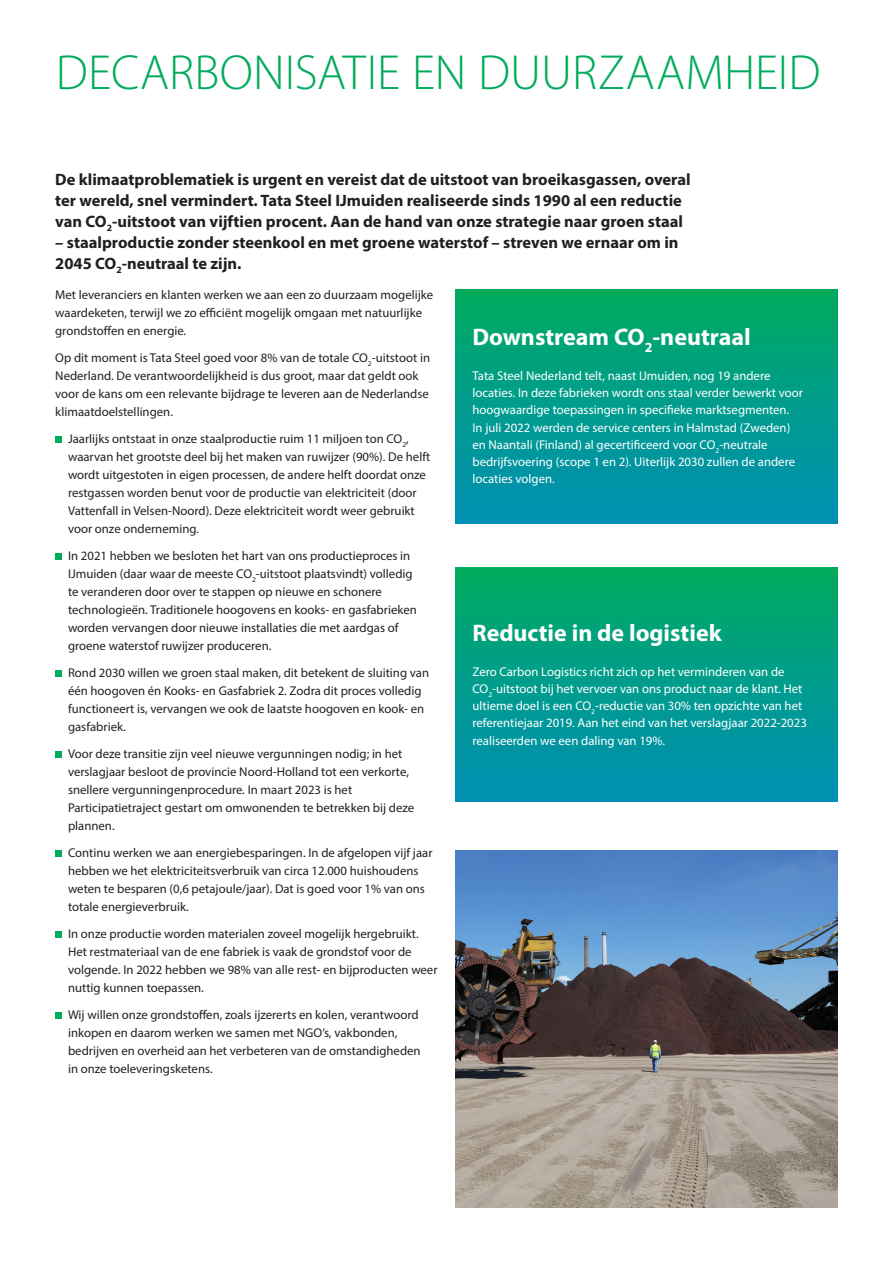
<style>
.page{position:relative;width:893px;height:1263px;background:#fff}
.page>*{position:absolute;margin:0;border:0;box-sizing:border-box;transform-origin:0 0}
.t1{font:300 49.5px "Myriad Pro";color:#00ab5b}
.t2{font:700 24px "Myriad Pro";color:#fff}
.t3{font:700 16.5px/21px "Myriad Pro";color:#231f20}
.t4{font:12.75px/18px "Myriad Pro";color:#231f20}
.t5{font:12.75px/17.2px "Myriad Pro";color:#fff}
</style>
<div class="page">
<div style="left:55px;top:436px;width:7px;height:7px;background:#00ab5b"></div>
<div style="left:55px;top:553px;width:7px;height:7px;background:#00ab5b"></div>
<div style="left:55px;top:670px;width:7px;height:7px;background:#00ab5b"></div>
<div style="left:55px;top:751px;width:7px;height:7px;background:#00ab5b"></div>
<div style="left:55px;top:850px;width:7px;height:7px;background:#00ab5b"></div>
<div style="left:55px;top:931px;width:7px;height:7px;background:#00ab5b"></div>
<div style="left:55px;top:1012px;width:7px;height:7px;background:#00ab5b"></div>
<div style="left:455px;top:289px;width:383px;height:234px;background:linear-gradient(to bottom,#00ab5f,#008fb6)"></div>
<div style="left:455px;top:568px;width:383px;height:234px;background:linear-gradient(to bottom,#00aa5f,#008fb6)"></div>
<img style="left:455px;top:850px;width:383px;height:358px">
<p class="t1" style="left:56px;top:42px;width:766px">DECARBONISATIE EN DUURZAAMHEID</p>
<p class="t3" style="left:55px;top:168px;width:637px">De klimaatproblematiek is urgent en vereist dat de uitstoot van broeikasgassen, overal ter wereld, snel vermindert. Tata Steel IJmuiden realiseerde sinds 1990 al een reductie van CO<sub>2</sub>-uitstoot van vijftien procent. Aan de hand van onze strategie naar groen staal</p>
<p class="t3" style="left:55px;top:231px;width:625px">– staalproductie zonder steenkool en met groene waterstof – streven we ernaar om in<br>2045 CO<sub>2</sub>-neutraal te zijn.</p>
<p class="t4" style="left:55px;top:285px;width:379px">Met leveranciers en klanten werken we aan een zo duurzaam mogelijke waardeketen, terwijl we zo efficiënt mogelijk omgaan met natuurlijke grondstoffen en energie.</p>
<p class="t4" style="left:55px;top:348px;width:376px">Op dit moment is Tata Steel goed voor 8% van de totale CO<sub>2</sub>-uitstoot in Nederland. De verantwoordelijkheid is dus groot, maar dat geldt ook voor de kans om een relevante bijdrage te leveren aan de Nederlandse klimaatdoelstellingen.</p>
<p class="t4" style="left:68px;top:429px;width:342px">Jaarlijks ontstaat in onze staalproductie ruim 11 miljoen ton CO<sub>2</sub>,</p>
<p class="t4" style="left:68px;top:447px;width:364px">waarvan het grootste deel bij het maken van ruwijzer (90%). De helft</p>
<p class="t4" style="left:68px;top:465px;width:359px">wordt uitgestoten in eigen processen, de andere helft doordat onze</p>
<p class="t4" style="left:68px;top:483px;width:350px">restgassen worden benut voor de productie van elektriciteit (door</p>
<p class="t4" style="left:68px;top:501px;width:348px">Vattenfall in Velsen-Noord). Deze elektriciteit wordt weer gebruikt</p>
<p class="t4" style="left:68px;top:519px;width:133px">voor onze onderneming.</p>
<p class="t4" style="left:68px;top:546px;width:344px">In 2021 hebben we besloten het hart van ons productieproces in</p>
<p class="t4" style="left:68px;top:564px;width:346px">IJmuiden (daar waar de meeste CO<sub>2</sub>-uitstoot plaatsvindt) volledig</p>
<p class="t4" style="left:68px;top:582px;width:315px">te veranderen door over te stappen op nieuwe en schonere</p>
<p class="t4" style="left:68px;top:600px;width:350px">technologieën. Traditionele hoogovens en kooks- en gasfabrieken</p>
<p class="t4" style="left:68px;top:618px;width:332px">worden vervangen door nieuwe installaties die met aardgas of</p>
<p class="t4" style="left:68px;top:636px;width:205px">groene waterstof ruwijzer produceren.</p>
<p class="t4" style="left:68px;top:663px;width:363px">Rond 2030 willen we groen staal maken, dit betekent de sluiting van</p>
<p class="t4" style="left:68px;top:681px;width:355px">één hoogoven én Kooks- en Gasfabriek 2. Zodra dit proces volledig</p>
<p class="t4" style="left:68px;top:699px;width:358px">functioneert is, vervangen we ook de laatste hoogoven en kook- en</p>
<p class="t4" style="left:68px;top:717px;width:59px">gasfabriek.</p>
<p class="t4" style="left:68px;top:744px;width:336px">Voor deze transitie zijn veel nieuwe vergunningen nodig; in het</p>
<p class="t4" style="left:68px;top:762px;width:342px">verslagjaar besloot de provincie Noord-Holland tot een verkorte,</p>
<p class="t4" style="left:68px;top:780px;width:286px">snellere vergunningenprocedure. In maart 2023 is het</p>
<p class="t4" style="left:68px;top:798px;width:348px">Participatietraject gestart om omwonenden te betrekken bij deze</p>
<p class="t4" style="left:68px;top:816px;width:48px">plannen.</p>
<p class="t4" style="left:68px;top:843px;width:366px">Continu werken we aan energiebesparingen. In de afgelopen vijf jaar</p>
<p class="t4" style="left:68px;top:861px;width:352px">hebben we het elektriciteitsverbruik van circa 12.000 huishoudens</p>
<p class="t4" style="left:68px;top:879px;width:358px">weten te besparen (0,6 petajoule/jaar). Dat is goed voor 1% van ons</p>
<p class="t4" style="left:68px;top:897px;width:122px">totale energieverbruik.</p>
<p class="t4" style="left:68px;top:924px;width:352px">In onze productie worden materialen zoveel mogelijk hergebruikt.</p>
<p class="t4" style="left:68px;top:942px;width:345px">Het restmateriaal van de ene fabriek is vaak de grondstof voor de</p>
<p class="t4" style="left:68px;top:960px;width:371px">volgende. In 2022 hebben we 98% van alle rest- en bijproducten weer</p>
<p class="t4" style="left:68px;top:978px;width:137px">nuttig kunnen toepassen.</p>
<p class="t4" style="left:68px;top:1005px;width:352px">Wij willen onze grondstoffen, zoals ijzererts en kolen, verantwoord</p>
<p class="t4" style="left:68px;top:1023px;width:331px">inkopen en daarom werken we samen met NGO’s, vakbonden,</p>
<p class="t4" style="left:68px;top:1041px;width:354px">bedrijven en overheid aan het verbeteren van de omstandigheden</p>
<p class="t4" style="left:68px;top:1059px;width:146px">in onze toeleveringsketens.</p>
<p class="t2" style="left:472px;top:322px;width:280px">Downstream CO<sub>2</sub>-neutraal</p>
<p class="t5" style="left:472px;top:367px;width:332px">Tata Steel Nederland telt, naast IJmuiden, nog 19 andere locaties. In deze fabrieken wordt ons staal verder bewerkt voor hoogwaardige toepassingen in specifieke marktsegmenten.<br>In juli 2022 werden de service centers in Halmstad (Zweden) en Naantali (Finland) al gecertificeerd voor CO<sub>2</sub>-neutrale bedrijfsvoering (scope 1 en 2). Uiterlijk 2030 zullen de andere locaties volgen.</p>
<p class="t2" style="left:472px;top:617px;width:251px">Reductie in de logistiek</p>
<p class="t5" style="left:472px;top:662px;width:336px">Zero Carbon Logistics richt zich op het verminderen van de CO<sub>2</sub>-uitstoot bij het vervoer van ons product naar de klant. Het ultieme doel is een CO<sub>2</sub>-reductie van 30% ten opzichte van het referentiejaar 2019. Aan het eind van het verslagjaar 2022-2023 realiseerden we een daling van 19%.</p>
</div>
